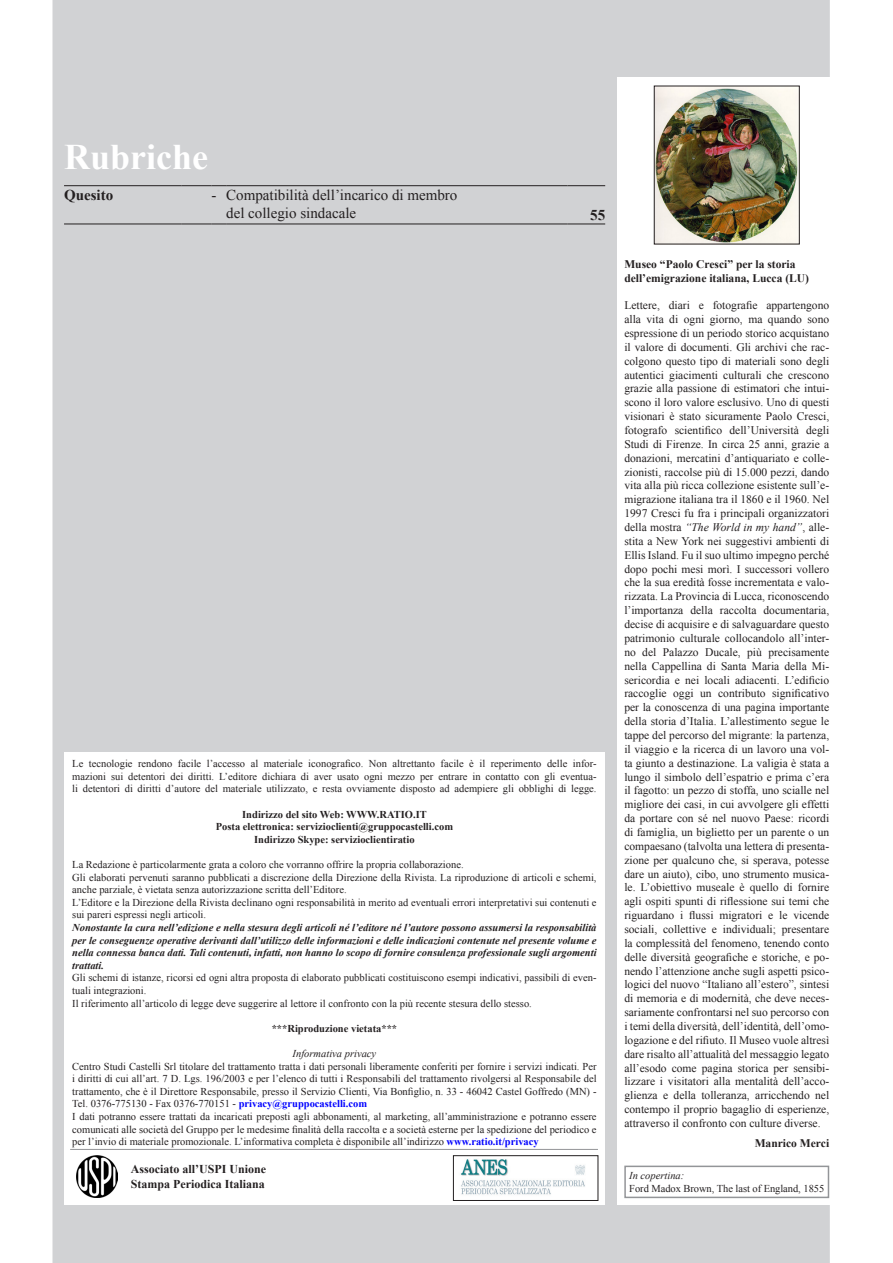
<style>
.page{position:relative;width:893px;height:1263px;background:#fff}
.page>*{position:absolute;margin:0;border:0;box-sizing:border-box;transform-origin:0 0}
.t1{font:700 36px "Times New Roman";color:#fff}
.t2{font:15px "Times New Roman";color:#231f20}
.t3{font:700 15px "Times New Roman";color:#231f20}
.t4{font:700 12px/14.4px "Times New Roman";color:#231f20}
.t5{font:11.55px/13.8px "Times New Roman";color:#231f20;text-align:justify}
.t6{font:700 11.55px "Times New Roman";color:#231f20}
.t7{font:10.5px/12.6px "Times New Roman";color:#231f20}
.t8{font:italic 700 10.5px/12.6px "Times New Roman";color:#231f20;text-align:justify}
.t9{font:700 10.5px/12.6px "Times New Roman";color:#231f20;text-align:center}
.t10{font:italic 10.5px "Times New Roman";color:#231f20}
.s1{font-weight:700;color:#00f}
.s2{font-style:italic}
</style>
<div class="page">
<div style="left:52px;top:0;width:778px;height:1263px;background:#d1d2d4"></div>
<div style="left:617px;top:77px;width:225px;height:1128px;background:#fff"></div>
<div style="left:65px;top:753px;width:540px;height:452px;background:#fff"></div>
<hr style="left:70px;top:1149px;width:528px;height:1px;background:#939598">
<img style="left:77px;top:1156px;width:41px;height:41px">
<img style="left:461px;top:1159px;width:124px;height:36px">
<div style="left:453px;top:1155px;width:145px;height:46px;border:1px solid #231f20"></div>
<div style="left:624px;top:1165px;width:205px;height:33px;border:2px solid #939598"></div>
<hr style="left:64px;top:185px;width:118px;height:1px;background:#231f20">
<svg style="left:182px;top:185px;width:44px;height:1px"></svg>
<hr style="left:226px;top:185px;width:341px;height:1px;background:#231f20">
<hr style="left:567px;top:185px;width:38px;height:1px;background:#231f20">
<hr style="left:64px;top:224px;width:118px;height:1px;background:#231f20">
<svg style="left:182px;top:224px;width:44px;height:1px"></svg>
<hr style="left:226px;top:224px;width:341px;height:1px;background:#231f20">
<hr style="left:567px;top:224px;width:38px;height:1px;background:#231f20">
<img style="left:656px;top:88px;width:142px;height:154px">
<div style="left:654px;top:86px;width:146px;height:158px;border:1px solid #231f20"></div>
<p class="t1" style="left:64px;top:132px;width:146px">Rubriche</p>
<p class="t3" style="left:64px;top:185px;width:51px">Quesito</p>
<p class="t2" style="left:211px;top:185px;width:6px">-</p>
<p class="t2" style="left:226px;top:185px;width:233px">Compatibilità dell’incarico di membro</p>
<p class="t2" style="left:226px;top:203px;width:131px">del collegio sindacale</p>
<p class="t3" style="left:590px;top:204px;width:16px">55</p>
<p class="t7" style="left:72px;top:757px;width:526px;text-align:justify">Le tecnologie rendono facile l’accesso al materiale iconografico. Non altrettanto facile è il reperimento delle infor&shy;mazioni sui detentori dei diritti. L’editore dichiara di aver usato ogni mezzo per entrare in contatto con gli eventua&shy;li detentori di diritti d’autore del materiale utilizzato, e resta ovviamente disposto ad adempiere gli obblighi di legge.</p>
<p class="t9" style="left:216px;top:807px;width:239px">Indirizzo del sito Web: WWW.RATIO.IT<br>Posta elettronica: servizioclienti@gruppocastelli.com<br>Indirizzo Skype: servizioclientiratio</p>
<p class="t7" style="left:72px;top:858px;width:526px">La Redazione è particolarmente grata a coloro che vorranno offrire la propria collaborazione.<br>Gli elaborati pervenuti saranno pubblicati a discrezione della Direzione della Rivista. La riproduzione di articoli e schemi, anche parziale, è vietata senza autorizzazione scritta dell’Editore.<br>L’Editore e la Direzione della Rivista declinano ogni responsabilità in merito ad eventuali errori interpretativi sui contenuti e sui pareri espressi negli articoli.</p>
<p class="t8" style="left:72px;top:921px;width:526px">Nonostante la cura nell’edizione e nella stesura degli articoli né l’editore né l’autore possono assumersi la responsabilità per le conseguenze operative derivanti dall’utilizzo delle informazioni e delle indicazioni contenute nel presente volume e nella connessa banca dati. Tali contenuti, infatti, non hanno lo scopo di fornire consulenza professionale sugli argomenti trattati.</p>
<p class="t7" style="left:72px;top:971px;width:526px">Gli schemi di istanze, ricorsi ed ogni altra proposta di elaborato pubblicati costituiscono esempi indicativi, passibili di even&shy;tuali integrazioni.<br>Il riferimento all’articolo di legge deve suggerire al lettore il confronto con la più recente stesura dello stesso.</p>
<p class="t9" style="left:272px;top:1022px;width:127px">***Riproduzione vietata***</p>
<p class="t10" style="left:293px;top:1046px;width:85px">Informativa privacy</p>
<p class="t7" style="left:72px;top:1060px;width:526px">Centro Studi Castelli Srl titolare del trattamento tratta i dati personali liberamente conferiti per fornire i servizi indicati. Per i diritti di cui all’art. 7 D. Lgs. 196/2003 e per l’elenco di tutti i Responsabili del trattamento rivolgersi al Responsabile del trattamento, che è il Direttore Responsabile, presso il Servizio Clienti, Via Bonfiglio, n. 33 - 46042 Castel Goffredo (MN) - Tel. 0376-775130 - Fax 0376-770151 - <span class="s1">privacy@gruppocastelli.com<br></span>I dati potranno essere trattati da incaricati preposti agli abbonamenti, al marketing, all’amministrazione e potranno essere comunicati alle società del Gruppo per le medesime finalità della raccolta e a società esterne per la spedizione del periodico e per l’invio di materiale promozionale. L’informativa completa è disponibile all’indirizzo <span class="s1">www.ratio.it/privacy</span></p>
<p class="t4" style="left:131px;top:1162px;width:137px">Associato all’USPI Unione<br>Stampa Periodica Italiana</p>
<p class="t6" style="left:624px;top:256px;width:173px">Museo “Paolo Cresci” per la storia</p>
<p class="t6" style="left:624px;top:270px;width:186px">dell’emigrazione italiana, Lucca (LU)</p>
<p class="t5" style="left:624px;top:298px;width:206px">Lettere, diari e fotografie appartengono alla vita di ogni giorno, ma quando sono espressione di un periodo storico acquistano il valore di documenti. Gli archivi che rac&shy;colgono questo tipo di materiali sono degli autentici giacimenti culturali che crescono grazie alla passione di estimatori che intui&shy;scono il loro valore esclusivo. Uno di questi visionari è stato sicuramente Paolo Cresci, fotografo scientifico dell’Università degli Studi di Firenze. In circa 25 anni, grazie a donazioni, mercatini d’antiquariato e colle&shy;zionisti, raccolse più di 15.000 pezzi, dando vita alla più ricca collezione esistente sull’e&shy;migrazione italiana tra il 1860 e il 1960. Nel 1997 Cresci fu fra i principali organizzatori della mostra <span class="s2">“The World in my hand”</span>, alle&shy;stita a New York nei suggestivi ambienti di Ellis Island. Fu il suo ultimo impegno perché dopo pochi mesi morì. I successori vollero che la sua eredità fosse incrementata e valo&shy;rizzata. La Provincia di Lucca, riconoscendo l’importanza della raccolta documentaria, decise di acquisire e di salvaguardare questo patrimonio culturale collocandolo all’inter&shy;no del Palazzo Ducale, più precisamente nella Cappellina di Santa Maria della Mi&shy;sericordia e nei locali adiacenti. L’edificio raccoglie oggi un contributo significativo per la conoscenza di una pagina importante della storia d’Italia. L’allestimento segue le tappe del percorso del migrante: la partenza, il viaggio e la ricerca di un lavoro una vol&shy;ta giunto a destinazione. La valigia è stata a lungo il simbolo dell’espatrio e prima c’era il fagotto: un pezzo di stoffa, uno scialle nel migliore dei casi, in cui avvolgere gli effetti da portare con sé nel nuovo Paese: ricordi di famiglia, un biglietto per un parente o un compaesano (talvolta una lettera di presenta&shy;zione per qualcuno che, si sperava, potesse dare un aiuto), cibo, uno strumento musica&shy;le. L’obiettivo museale è quello di fornire agli ospiti spunti di riflessione sui temi che riguardano i flussi migratori e le vicende sociali, collettive e individuali; presentare la complessità del fenomeno, tenendo conto delle diversità geografiche e storiche, e po&shy;nendo l’attenzione anche sugli aspetti psico&shy;logici del nuovo “Italiano all’estero”, sintesi di memoria e di modernità, che deve neces&shy;sariamente confrontarsi nel suo percorso con i temi della diversità, dell’identità, dell’omo&shy;logazione e del rifiuto. Il Museo vuole altresì dare risalto all’attualità del messaggio legato all’esodo come pagina storica per sensibi&shy;lizzare i visitatori alla mentalità dell’acco&shy;glienza e della tolleranza, arricchendo nel contempo il proprio bagaglio di esperienze, attraverso il confronto con culture diverse.</p>
<p class="t6" style="left:755px;top:1135px;width:76px">Manrico Merci</p>
<p class="t10" style="left:629px;top:1168px;width:57px">In copertina:</p>
<p class="t7" style="left:629px;top:1182px;width:197px">Ford Madox Brown, The last of England, 1855</p>
</div>
